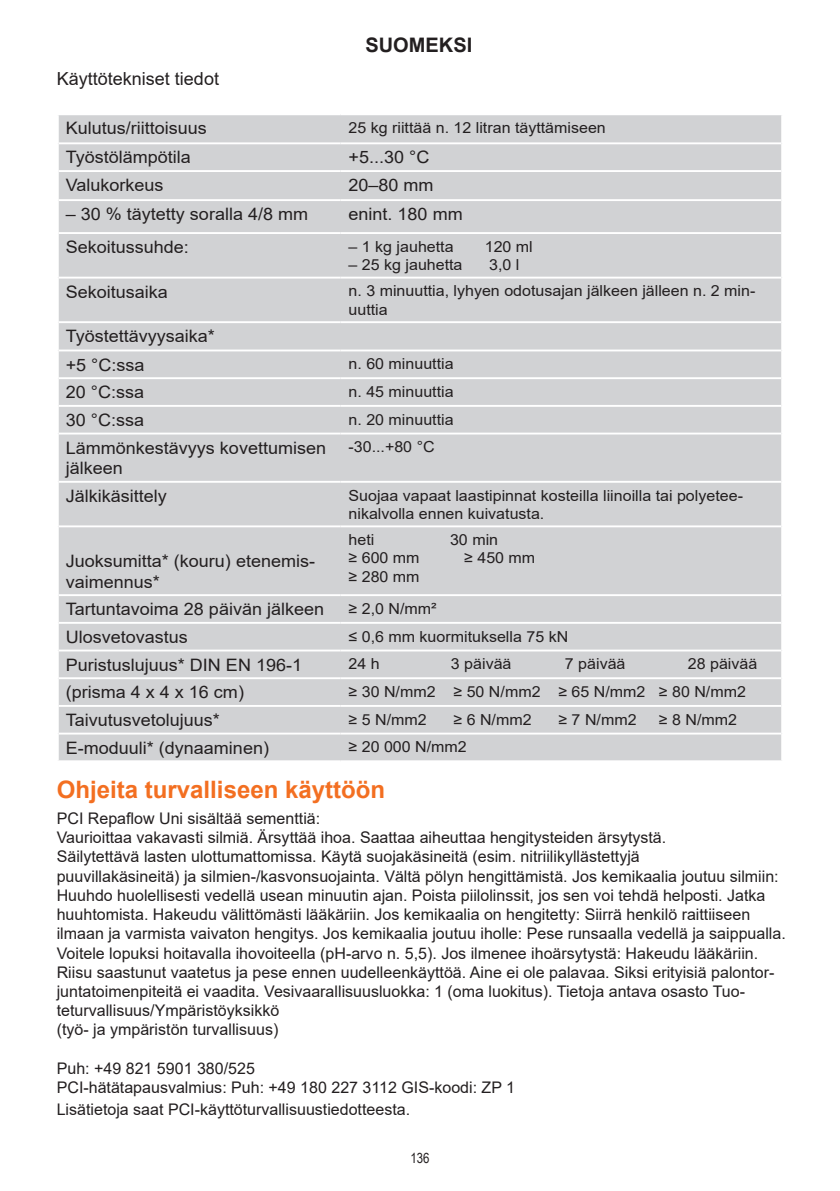
<style>
.page{position:relative;width:840px;height:1191px;background:#fff}
.page>*{position:absolute;margin:0;border:0;box-sizing:border-box;transform-origin:0 0}
.t1{font:700 24px "Arial";color:#f36f21}
.t2{font:700 20px "Arial";color:#231f20}
.t3{font:18px "Arial";color:#231f20}
.t4{font:17.2px/20.6px "Arial";color:#231f20;scale:1.05 1}
.t5{font:16px/19.2px "Arial";color:#231f20}
.t6{font:15.2px/18.2px "Arial";color:#231f20;scale:1.05 1}
.t7{font:14px "Arial Narrow";color:#231f20}
</style>
<div class="page">
<div style="left:59px;top:115px;width:721px;height:645px;background:#d1d2d4"></div>
<hr style="left:59px;top:142px;width:281px;height:2px;background:#fff">
<hr style="left:340px;top:142px;width:440px;height:2px;background:#fff">
<hr style="left:59px;top:170px;width:281px;height:2px;background:#fff">
<hr style="left:340px;top:170px;width:440px;height:2px;background:#fff">
<hr style="left:59px;top:199px;width:281px;height:2px;background:#fff">
<hr style="left:340px;top:199px;width:440px;height:2px;background:#fff">
<hr style="left:59px;top:232px;width:281px;height:2px;background:#fff">
<hr style="left:340px;top:232px;width:440px;height:2px;background:#fff">
<hr style="left:59px;top:277px;width:281px;height:1px;background:#fff">
<hr style="left:340px;top:277px;width:440px;height:1px;background:#fff">
<hr style="left:59px;top:321px;width:281px;height:2px;background:#fff">
<hr style="left:340px;top:321px;width:440px;height:2px;background:#fff">
<hr style="left:59px;top:349px;width:281px;height:2px;background:#fff">
<hr style="left:340px;top:349px;width:440px;height:2px;background:#fff">
<hr style="left:59px;top:377px;width:281px;height:2px;background:#fff">
<hr style="left:340px;top:377px;width:440px;height:2px;background:#fff">
<hr style="left:59px;top:405px;width:281px;height:2px;background:#fff">
<hr style="left:340px;top:405px;width:440px;height:2px;background:#fff">
<hr style="left:59px;top:432px;width:281px;height:2px;background:#fff">
<hr style="left:340px;top:432px;width:440px;height:2px;background:#fff">
<hr style="left:59px;top:481px;width:281px;height:2px;background:#fff">
<hr style="left:340px;top:481px;width:440px;height:2px;background:#fff">
<hr style="left:59px;top:525px;width:281px;height:2px;background:#fff">
<hr style="left:340px;top:525px;width:440px;height:2px;background:#fff">
<hr style="left:59px;top:594px;width:281px;height:2px;background:#fff">
<hr style="left:340px;top:594px;width:440px;height:2px;background:#fff">
<hr style="left:59px;top:622px;width:281px;height:2px;background:#fff">
<hr style="left:340px;top:622px;width:440px;height:2px;background:#fff">
<hr style="left:59px;top:649px;width:281px;height:2px;background:#fff">
<hr style="left:340px;top:649px;width:440px;height:2px;background:#fff">
<hr style="left:59px;top:677px;width:281px;height:2px;background:#fff">
<hr style="left:340px;top:677px;width:440px;height:2px;background:#fff">
<hr style="left:59px;top:705px;width:281px;height:2px;background:#fff">
<hr style="left:340px;top:705px;width:440px;height:2px;background:#fff">
<hr style="left:59px;top:732px;width:281px;height:2px;background:#fff">
<hr style="left:340px;top:732px;width:440px;height:2px;background:#fff">
<p class="t3" style="left:57px;top:67px;width:164px">Käyttötekniset tiedot</p>
<p class="t2" style="left:365px;top:31px;width:108px">SUOMEKSI</p>
<p class="t4" style="left:66px;top:118px;width:136px">Kulutus/riittoisuus</p>
<p class="t6" style="left:348px;top:118px;width:246px">25 kg riittää n. 12 litran täyttämiseen</p>
<p class="t4" style="left:66px;top:147px;width:121px">Työstölämpötila</p>
<p class="t4" style="left:348px;top:147px;width:78px">+5...30 °C</p>
<p class="t4" style="left:66px;top:175px;width:95px">Valukorkeus</p>
<p class="t4" style="left:348px;top:175px;width:82px">20–80 mm</p>
<p class="t4" style="left:66px;top:204px;width:232px">– 30 % täytetty soralla 4/8 mm</p>
<p class="t4" style="left:348px;top:204px;width:110px">enint. 180 mm</p>
<p class="t4" style="left:66px;top:237px;width:119px">Sekoitussuhde:</p>
<p class="t6" style="left:348px;top:237px;width:101px">– 1 kg jauhetta</p>
<p class="t6" style="left:484px;top:237px;width:47px">120 ml</p>
<p class="t6" style="left:348px;top:255px;width:110px">– 25 kg jauhetta</p>
<p class="t6" style="left:489px;top:255px;width:30px">3,0 l</p>
<p class="t4" style="left:66px;top:281px;width:99px">Sekoitusaika</p>
<p class="t6" style="left:348px;top:282px;width:389px">n. 3 minuuttia, lyhyen odotusajan jälkeen jälleen n. 2 min&shy;uuttia</p>
<p class="t4" style="left:66px;top:322px;width:143px;line-height:28.4px">Työstettävyysaika* +5 °C:ssa</p>
<p class="t6" style="left:348px;top:355px;width:101px">n. 60 minuuttia</p>
<p class="t4" style="left:66px;top:382px;width:76px">20 °C:ssa</p>
<p class="t6" style="left:348px;top:382px;width:101px">n. 45 minuuttia</p>
<p class="t4" style="left:66px;top:409px;width:76px">30 °C:ssa</p>
<p class="t6" style="left:348px;top:410px;width:101px">n. 20 minuuttia</p>
<p class="t4" style="left:66px;top:437px;width:249px">Lämmönkestävyys kovettumisen jälkeen</p>
<p class="t6" style="left:348px;top:438px;width:83px">-30...+80 °C</p>
<p class="t4" style="left:66px;top:485px;width:98px">Jälkikäsittely</p>
<p class="t6" style="left:348px;top:486px;width:377px">Suojaa vapaat laastipinnat kosteilla liinoilla tai polyetee&shy;nikalvolla ennen kuivatusta.</p>
<p class="t4" style="left:66px;top:550px;width:239px">Juoksumitta* (kouru) etenemis&shy;vaimennus*</p>
<p class="t6" style="left:348px;top:530px;width:26px">heti</p>
<p class="t6" style="left:450px;top:530px;width:47px">30 min</p>
<p class="t6" style="left:348px;top:549px;width:69px">≥ 600 mm</p>
<p class="t6" style="left:464px;top:549px;width:69px">≥ 450 mm</p>
<p class="t6" style="left:348px;top:567px;width:69px">≥ 280 mm</p>
<p class="t4" style="left:66px;top:599px;width:247px">Tartuntavoima 28 päivän jälkeen</p>
<p class="t6" style="left:348px;top:599px;width:85px">≥ 2,0 N/mm²</p>
<p class="t4" style="left:66px;top:626px;width:118px">Ulosvetovastus</p>
<p class="t6" style="left:348px;top:627px;width:211px">≤ 0,6 mm kuormituksella 75 kN</p>
<p class="t4" style="left:66px;top:654px;width:226px">Puristuslujuus* DIN EN 196-1</p>
<p class="t6" style="left:348px;top:654px;width:31px">24 h</p>
<p class="t6" style="left:450px;top:654px;width:59px">3 päivää</p>
<p class="t6" style="left:564px;top:654px;width:59px">7 päivää</p>
<p class="t6" style="left:687px;top:654px;width:68px">28 päivää</p>
<p class="t4" style="left:66px;top:682px;width:171px">(prisma 4 x 4 x 16 cm)</p>
<p class="t6" style="left:348px;top:682px;width:380px">≥ 30 N/mm2 ≥ 50 N/mm2 ≥ 65 N/mm2 ≥ 80 N/mm2</p>
<p class="t4" style="left:66px;top:709px;width:148px">Taivutusvetolujuus*</p>
<p class="t6" style="left:348px;top:710px;width:76px">≥ 5 N/mm2</p>
<p class="t6" style="left:453px;top:710px;width:76px">≥ 6 N/mm2</p>
<p class="t6" style="left:558px;top:710px;width:76px">≥ 7 N/mm2</p>
<p class="t6" style="left:658px;top:710px;width:76px">≥ 8 N/mm2</p>
<p class="t4" style="left:66px;top:737px;width:195px">E-moduuli* (dynaaminen)</p>
<p class="t6" style="left:348px;top:737px;width:114px">≥ 20 000 N/mm2</p>
<h1 class="t1" style="left:57px;top:772px;width:330px">Ohjeita turvalliseen käyttöön</h1>
<p class="t5" style="left:57px;top:808px;width:730px">PCI Repaflow Uni sisältää sementtiä:<br>Vaurioittaa vakavasti silmiä. Ärsyttää ihoa. Saattaa aiheuttaa hengitysteiden ärsytystä.<br>Säilytettävä lasten ulottumattomissa. Käytä suojakäsineitä (esim. nitriilikyllästettyjä<br>puuvillakäsineitä) ja silmien-/kasvonsuojainta. Vältä pölyn hengittämistä. Jos kemikaalia joutuu silmiin:<br>Huuhdo huolellisesti vedellä usean minuutin ajan. Poista piilolinssit, jos sen voi tehdä helposti. Jatka huuhtomista. Hakeudu välittömästi lääkäriin. Jos kemikaalia on hengitetty: Siirrä henkilö raittiiseen ilmaan ja varmista vaivaton hengitys. Jos kemikaalia joutuu iholle: Pese runsaalla vedellä ja saippualla.<br>Voitele lopuksi hoitavalla ihovoiteella (pH-arvo n. 5,5). Jos ilmenee ihoärsytystä: Hakeudu lääkäriin.<br>Riisu saastunut vaatetus ja pese ennen uudelleenkäyttöä. Aine ei ole palavaa. Siksi erityisiä palontor&shy;juntatoimenpiteitä ei vaadita. Vesivaarallisuusluokka: 1 (oma luokitus). Tietoja antava osasto Tuo&shy;teturvallisuus/Ympäristöyksikkö<br>(työ- ja ympäristön turvallisuus)</p>
<p class="t5" style="left:57px;top:1058px;width:459px">Puh: +49 821 5901 380/525<br>PCI-hätätapausvalmius: Puh: +49 180 227 3112 GIS-koodi: ZP 1</p>
<p class="t5" style="left:57px;top:1099px;width:355px">Lisätietoja saat PCI-käyttöturvallisuustiedotteesta.</p>
<p class="t7" style="left:410px;top:1147px;width:21px">136</p>
</div>
